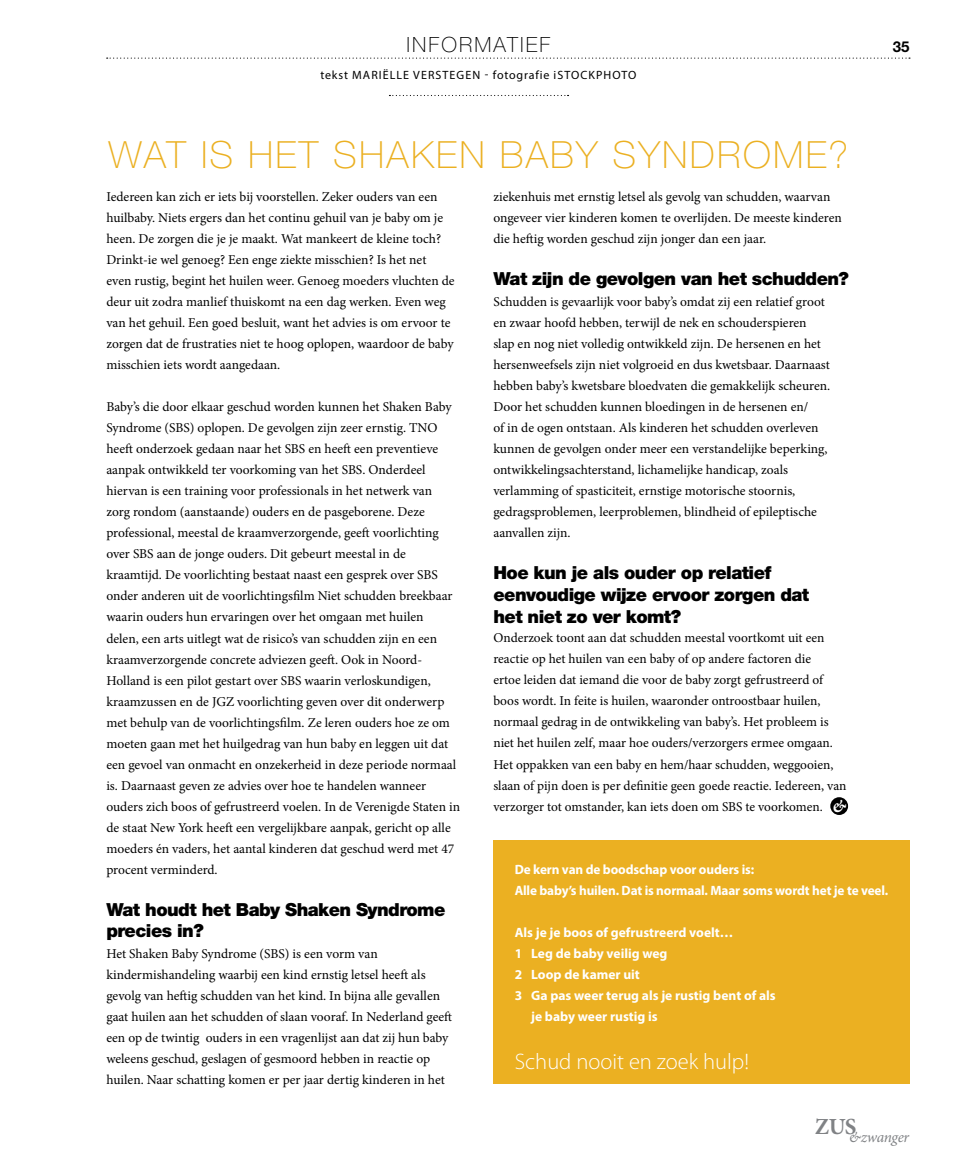
<style>
.page{position:relative;width:957px;height:1170px;background:#fff}
.page>*{position:absolute;margin:0;border:0;box-sizing:border-box;transform-origin:0 0}
.t1{font:100 37.5px "Helvetica Neue";letter-spacing:.06em;color:#ebb022}
.t2{font:300 22.5px "Myriad Pro";color:#fff}
.t3{font:100 21px "Helvetica Neue";letter-spacing:.1em;color:#000}
.t4{font:900 18px/21.6px "Helvetica Neue";letter-spacing:-.03em;color:#000}
.t5{font:italic 15.3px "Minion Pro";letter-spacing:-.02em;color:#808285}
.t6{font:700 15px "Helvetica Neue";color:#000}
.t7{font:13.5px/21px "Minion Pro";color:#000}
.t8{font:700 13.5px/21px "Myriad Pro";letter-spacing:-.005em;color:#fff}
.t9{font:12px "Myriad Pro";letter-spacing:.09em;color:#000}
.s1{font-weight:700;font-style:italic;font-size:18px;color:#fff}
</style>
<div class="page">
<svg style="left:107px;top:58px;width:803px;height:1px"></svg>
<div style="left:830px;top:797px;width:18px;height:18px;background:#000;border-radius:50%"></div>
<svg style="left:389px;top:95px;width:179px;height:1px"></svg>
<div style="left:493px;top:840px;width:416px;height:243px;background:#ebb022"></div>
<h3 class="t3" style="left:406px;top:33px;width:145px">INFORMATIEF</h3>
<p class="t6" style="left:892px;top:37px;width:18px">35</p>
<p class="t9" style="left:320px;top:68px;width:318px">tekst MARIËLLE VERSTEGEN - fotografie iSTOCKPHOTO</p>
<h1 class="t1" style="left:109px;top:133px;width:741px">WAT IS HET SHAKEN BABY SYNDROME?</h1>
<p class="t7" style="left:106px;top:186px;width:350px">Iedereen kan zich er iets bij voorstellen. Zeker ouders van een huilbaby. Niets ergers dan het continu gehuil van je baby om je heen. De zorgen die je je maakt. Wat mankeert de kleine toch?<br>Drinkt-ie wel genoeg? Een enge ziekte misschien? Is het net even rustig, begint het huilen weer. Genoeg moeders vluchten de deur uit zodra manlief thuiskomt na een dag werken. Even weg van het gehuil. Een goed besluit, want het advies is om ervoor te zorgen dat de frustraties niet te hoog oplopen, waardoor de baby misschien iets wordt aangedaan.</p>
<p class="t7" style="left:106px;top:396px;width:355px">Baby’s die door elkaar geschud worden kunnen het Shaken Baby Syndrome (SBS) oplopen. De gevolgen zijn zeer ernstig. TNO heeft onderzoek gedaan naar het SBS en heeft een preventieve aanpak ontwikkeld ter voorkoming van het SBS. Onderdeel hiervan is een training voor professionals in het netwerk van<br>zorg rondom (aanstaande) ouders en de pasgeborene. Deze professional, meestal de kraamverzorgende, geeft voorlichting over SBS aan de jonge ouders. Dit gebeurt meestal in de kraamtijd. De voorlichting bestaat naast een gesprek over SBS onder anderen uit de voorlichtingsfilm Niet schudden breekbaar waarin ouders hun ervaringen over het omgaan met huilen<br>delen, een arts uitlegt wat de risico’s van schudden zijn en een kraamverzorgende concrete adviezen geeft. Ook in Noord-Holland is een pilot gestart over SBS waarin verloskundigen, kraamzussen en de JGZ voorlichting geven over dit onderwerp met behulp van de voorlichtingsfilm. Ze leren ouders hoe ze om moeten gaan met het huilgedrag van hun baby en leggen uit dat een gevoel van onmacht en onzekerheid in deze periode normaal is. Daarnaast geven ze advies over hoe te handelen wanneer ouders zich boos of gefrustreerd voelen. In de Verenigde Staten in de staat New York heeft een vergelijkbare aanpak, gericht op alle moeders én vaders, het aantal kinderen dat geschud werd met 47 procent verminderd.</p>
<h3 class="t4" style="left:106px;top:898px;width:340px">Wat houdt het Baby Shaken Syndrome precies in?</h3>
<p class="t7" style="left:106px;top:942px;width:347px">Het Shaken Baby Syndrome (SBS) is een vorm van kindermishandeling waarbij een kind ernstig letsel heeft als gevolg van heftig schudden van het kind. In bijna alle gevallen gaat huilen aan het schudden of slaan vooraf. In Nederland geeft een op de twintig ouders in een vragenlijst aan dat zij hun baby weleens geschud, geslagen of gesmoord hebben in reactie op huilen. Naar schatting komen er per jaar dertig kinderen in het</p>
<p class="t7" style="left:493px;top:186px;width:350px">ziekenhuis met ernstig letsel als gevolg van schudden, waarvan ongeveer vier kinderen komen te overlijden. De meeste kinderen die heftig worden geschud zijn jonger dan een jaar.</p>
<h3 class="t4" style="left:493px;top:268px;width:357px">Wat zijn de gevolgen van het schudden?</h3>
<p class="t7" style="left:493px;top:291px;width:338px">Schudden is gevaarlijk voor baby’s omdat zij een relatief groot en zwaar hoofd hebben, terwijl de nek en schouderspieren slap en nog niet volledig ontwikkeld zijn. De hersenen en het hersenweefsels zijn niet volgroeid en dus kwetsbaar. Daarnaast hebben baby’s kwetsbare bloedvaten die gemakkelijk scheuren.<br>Door het schudden kunnen bloedingen in de hersenen en/<br>of in de ogen ontstaan. Als kinderen het schudden overleven kunnen de gevolgen onder meer een verstandelijke beperking, ontwikkelingsachterstand, lichamelijke handicap, zoals verlamming of spasticiteit, ernstige motorische stoornis, gedragsproblemen, leerproblemen, blindheid of epileptische aanvallen zijn.</p>
<h3 class="t4" style="left:493px;top:562px;width:317px">Hoe kun je als ouder op relatief eenvoudige wijze ervoor zorgen dat het niet zo ver komt?</h3>
<p class="t7" style="left:493px;top:627px;width:354px">Onderzoek toont aan dat schudden meestal voortkomt uit een reactie op het huilen van een baby of op andere factoren die<br>ertoe leiden dat iemand die voor de baby zorgt gefrustreerd of boos wordt. In feite is huilen, waaronder ontroostbaar huilen, normaal gedrag in de ontwikkeling van baby’s. Het probleem is niet het huilen zelf, maar hoe ouders/verzorgers ermee omgaan.<br>Het oppakken van een baby en hem/haar schudden, weggooien, slaan of pijn doen is per definitie geen goede reactie. Iedereen, van verzorger tot omstander, kan iets doen om SBS te voorkomen. <span class="s1">&amp;</span></p>
<p class="t8" style="left:515px;top:858px;width:375px">De kern van de boodschap voor ouders is:<br>Alle baby’s huilen. Dat is normaal. Maar soms wordt het je te veel.</p>
<p class="t8" style="left:515px;top:921px;width:220px">Als je je boos of gefrustreerd voelt…</p>
<p class="t8" style="left:515px;top:942px;width:154px">1 Leg de baby veilig weg</p>
<p class="t8" style="left:515px;top:963px;width:127px">2 Loop de kamer uit</p>
<p class="t8" style="left:515px;top:984px;width:263px">3 Ga pas weer terug als je rustig bent of als</p>
<p class="t8" style="left:531px;top:1005px;width:128px">je baby weer rustig is</p>
<h2 class="t2" style="left:515px;top:1048px;width:236px">Schud nooit en zoek hulp!</h2>
<p class="t5" style="left:814px;top:1126px;width:96px"><sup>ZUS</sup>&amp;zwanger</p>
</div>
